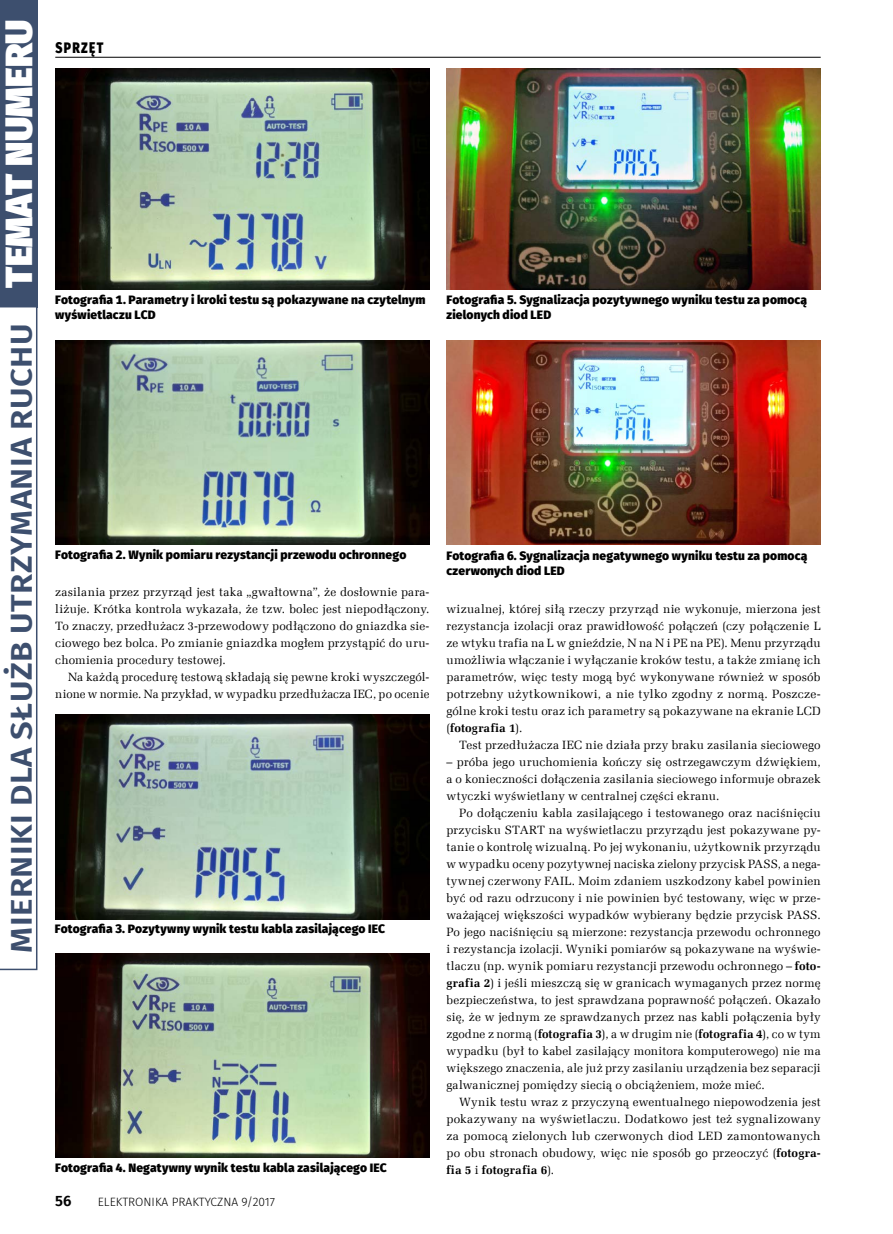
<style>
.page{position:relative;width:893px;height:1234px;background:#fff}
.page>*{position:absolute;margin:0;border:0;box-sizing:border-box;transform-origin:0 0}
.t1{font:900 37.5px "Fira Sans";letter-spacing:.01em;color:#fff}
.t2{font:600 30px "Fira Sans";letter-spacing:.01em;color:#3d4f6e;scale:1.1 1}
.t3{font:800 15px "Fira Sans";letter-spacing:.11em;color:#000;scale:.8 1}
.t4{font:600 15px "Fira Sans";color:#000}
.t5{font:12px/17px "Zapf Ellipt EU";letter-spacing:.015em;color:#000;text-align:justify}
.t6{font:800 12px/15px "Fira Sans";letter-spacing:.015em;color:#000}
.t7{font:300 12px "Fira Sans";color:#000}
.s1{font-weight:700}
</style>
<div class="page">
<hr style="left:55px;top:57px;width:766px;height:1px;background:#000">
<div style="left:0;top:0;width:37px;height:307px;background:#3d4f6e"></div>
<svg style="left:0;top:307px;width:37px;height:662px"></svg>
<img style="left:55px;top:68px;width:374px;height:221px">
<img style="left:55px;top:340px;width:374px;height:204px">
<img style="left:55px;top:714px;width:374px;height:204px">
<img style="left:55px;top:953px;width:374px;height:204px">
<img style="left:446px;top:68px;width:375px;height:221px">
<img style="left:446px;top:340px;width:375px;height:204px">
<h1 class="t1" style="left:-16px;top:288px;width:270px;rotate:-90deg">TEMAT NUMERU</h1>
<h2 class="t2" style="left:-3px;top:952px;width:573px;rotate:-90deg">MIERNIKI DLA SŁUŻB UTRZYMANIA RUCHU</h2>
<p class="t3" style="left:55px;top:35px;width:62px">SPRZĘT</p>
<p class="t6" style="left:55px;top:291px;width:372px">Fotografia 1. Parametry i kroki testu są pokazywane na czytelnym wyświetlaczu LCD</p>
<p class="t6" style="left:446px;top:291px;width:362px">Fotografia 5. Sygnalizacja pozytywnego wyniku testu za pomocą zielonych diod LED</p>
<p class="t6" style="left:55px;top:546px;width:353px">Fotografia 2. Wynik pomiaru rezystancji przewodu ochronnego</p>
<p class="t5" style="left:55px;top:583px;width:376px">zasilania przez przyrząd jest taka „gwałtowna”, że dosłownie para&shy;liżuje. Krótka kontrola wykazała, że tzw. bolec jest niepodłączony.<br>To znaczy, przedłużacz 3-przewodowy podłączono do gniazdka sie&shy;ciowego bez bolca. Po zmianie gniazdka mogłem przystąpić do uru&shy;chomienia procedury testowej.</p>
<p class="t5" style="left:55px;top:668px;width:376px;text-align:right">Na każdą procedurę testową składają się pewne kroki wyszczegól&shy;nione w normie. Na przykład, w wypadku przedłużacza IEC, po ocenie</p>
<p class="t6" style="left:55px;top:920px;width:332px">Fotografia 3. Pozytywny wynik testu kabla zasilającego IEC</p>
<p class="t6" style="left:55px;top:1158px;width:333px">Fotografia 4. Negatywny wynik testu kabla zasilającego IEC</p>
<p class="t4" style="left:55px;top:1188px;width:18px">56</p>
<p class="t7" style="left:98px;top:1193px;width:179px">ELEKTRONIKA PRAKTYCZNA 9/2017</p>
<p class="t6" style="left:446px;top:547px;width:362px">Fotografia 6. Sygnalizacja negatywnego wyniku testu za pomocą czerwonych diod LED</p>
<p class="t5" style="left:446px;top:600px;width:376px">wizualnej, której siłą rzeczy przyrząd nie wykonuje, mierzona jest rezystancja izolacji oraz prawidłowość połączeń (czy połączenie L ze wtyku trafia na L w gnieździe, N na N i PE na PE). Menu przyrządu umożliwia włączanie i wyłączanie kroków testu, a także zmianę ich parametrów, więc testy mogą być wykonywane również w sposób potrzebny użytkownikowi, a nie tylko zgodny z normą. Poszcze&shy;gólne kroki testu oraz ich parametry są pokazywane na ekranie LCD (<span class="s1">fotografia 1</span>).</p>
<p class="t5" style="left:459px;top:736px;width:363px">Test przedłużacza IEC nie działa przy braku zasilania sieciowego</p>
<p class="t5" style="left:446px;top:753px;width:376px">– próba jego uruchomienia kończy się ostrzegawczym dźwiękiem, a o konieczności dołączenia zasilania sieciowego informuje obrazek wtyczki wyświetlany w centralnej części ekranu.</p>
<p class="t5" style="left:446px;top:804px;width:376px;text-indent:13px">Po dołączeniu kabla zasilającego i testowanego oraz naciśnięciu przycisku START na wyświetlaczu przyrządu jest pokazywane py&shy;tanie o kontrolę wizualną. Po jej wykonaniu, użytkownik przyrządu w wypadku oceny pozytywnej naciska zielony przycisk PASS, a nega&shy;tywnej czerwony FAIL. Moim zdaniem uszkodzony kabel powinien być od razu odrzucony i nie powinien być testowany, więc w prze&shy;ważającej większości wypadków wybierany będzie przycisk PASS.<br>Po jego naciśnięciu są mierzone: rezystancja przewodu ochronnego i rezystancja izolacji. Wyniki pomiarów są pokazywane na wyświe&shy;tlaczu (np. wynik pomiaru rezystancji przewodu ochronnego – <span class="s1">foto&shy;grafia 2</span>) i jeśli mieszczą się w granicach wymaganych przez normę bezpieczeństwa, to jest sprawdzana poprawność połączeń. Okazało się, że w jednym ze sprawdzanych przez nas kabli połączenia były zgodne z normą (<span class="s1">fotografia 3</span>), a w drugim nie (<span class="s1">fotografia 4</span>), co w tym wypadku (był to kabel zasilający monitora komputerowego) nie ma większego znaczenia, ale już przy zasilaniu urządzenia bez separacji galwanicznej pomiędzy siecią o obciążeniem, może mieć.</p>
<p class="t5" style="left:446px;top:1093px;width:376px;text-indent:13px">Wynik testu wraz z przyczyną ewentualnego niepowodzenia jest pokazywany na wyświetlaczu. Dodatkowo jest też sygnalizowany za pomocą zielonych lub czerwonych diod LED zamontowanych po obu stronach obudowy, więc nie sposób go przeoczyć (<span class="s1">fotogra&shy;fia 5</span> i <span class="s1">fotografia 6</span>).</p>
</div>
